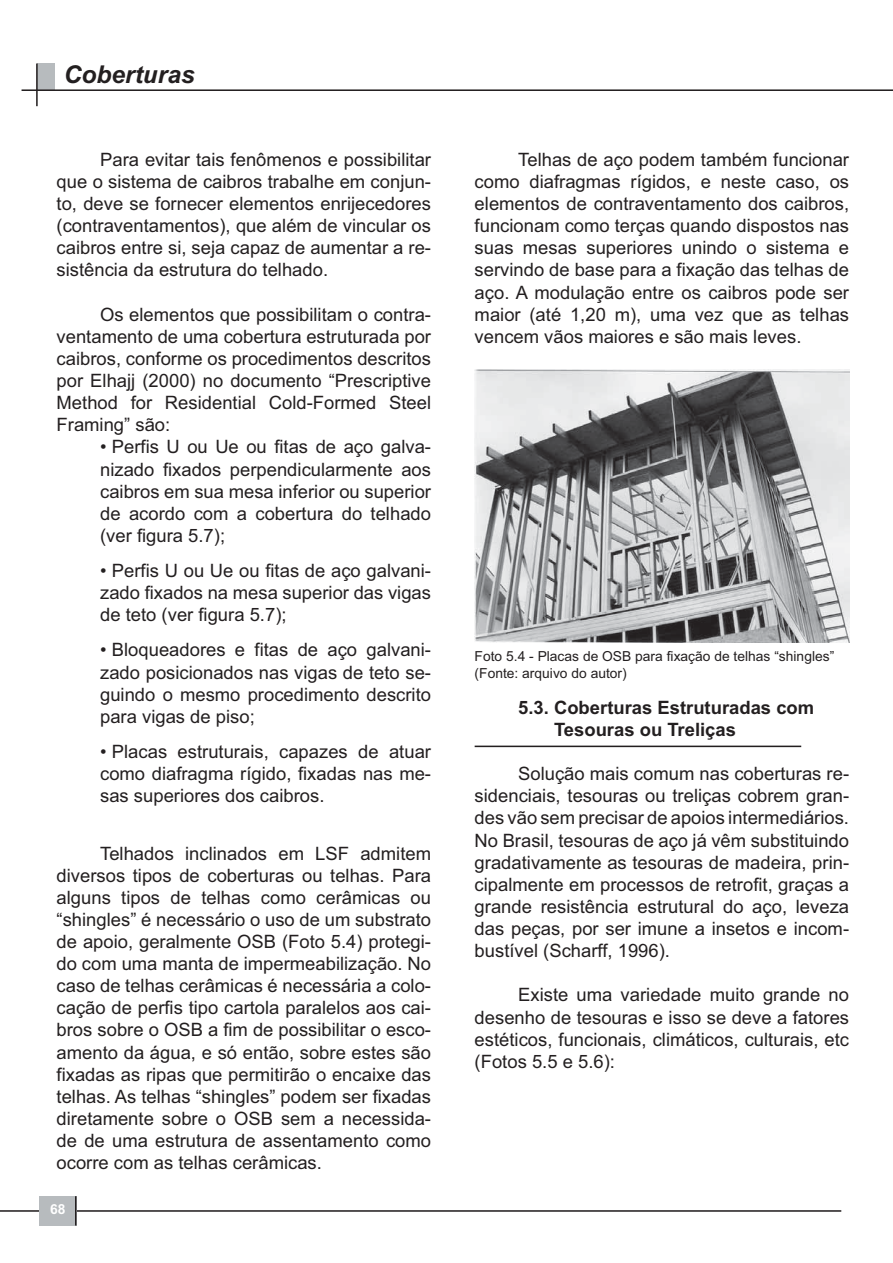
<style>
.page{position:relative;width:893px;height:1263px;background:#fff}
.page>*{position:absolute;margin:0;border:0;box-sizing:border-box;transform-origin:0 0}
.t1{font:italic 700 24.6px "Arial";color:#231f20}
.t2{font:18.45px/22px "Arial";color:#231f20;text-align:justify}
.t3{font:700 18.45px/22px "Arial";color:#231f20}
.t4{font:13.8px/16.6px "Arial";color:#231f20}
.t5{font:700 13.8px "Arial";color:#fff}
</style>
<div class="page">
<hr style="left:0;top:1210px;width:841px;height:2px;background:#231f20">
<div style="left:40px;top:1196px;width:37px;height:30px;background:#b7bbbe"></div>
<hr style="left:75px;top:1196px;width:2px;height:30px;background:#231f20">
<div style="left:37px;top:64px;width:18px;height:26px;background:#b7bbbe"></div>
<hr style="left:36px;top:63px;width:2px;height:43px;background:#231f20">
<hr style="left:22px;top:89px;width:871px;height:2px;background:#231f20">
<img style="left:475px;top:370px;width:374px;height:273px">
<hr style="left:475px;top:746px;width:326px;height:1px;background:#231f20">
<h1 class="t1" style="left:64px;top:66px;width:133px">Coberturas</h1>
<p class="t2" style="left:57px;top:150px;width:376px;text-indent:44px">Para evitar tais fenômenos e possibilitar que o sistema de caibros trabalhe em conjun&shy;to, deve se fornecer elementos enrijecedores (contraventamentos), que além de vincular os caibros entre si, seja capaz de aumentar a re&shy;sistência da estrutura do telhado.</p>
<p class="t2" style="left:57px;top:305px;width:376px;text-indent:44px">Os elementos que possibilitam o contra&shy;ventamento de uma cobertura estruturada por caibros, conforme os procedimentos descritos por Elhajj (2000) no documento “Prescriptive Method for Residential Cold-Formed Steel Framing” são:</p>
<p class="t2" style="left:100px;top:438px;width:332px">• Perfis U ou Ue ou fitas de aço galva&shy;nizado fixados perpendicularmente aos caibros em sua mesa inferior ou superior de acordo com a cobertura do telhado (ver figura 5.7);</p>
<p class="t2" style="left:100px;top:561px;width:332px">• Perfis U ou Ue ou fitas de aço galvani&shy;zado fixados na mesa superior das vigas de teto (ver figura 5.7);</p>
<p class="t2" style="left:100px;top:641px;width:332px">• Bloqueadores e fitas de aço galvani&shy;zado posicionados nas vigas de teto se&shy;guindo o mesmo procedimento descrito para vigas de piso;</p>
<p class="t2" style="left:100px;top:742px;width:332px">• Placas estruturais, capazes de atuar como diafragma rígido, fixadas nas me&shy;sas superiores dos caibros.</p>
<p class="t2" style="left:57px;top:844px;width:376px;text-indent:44px">Telhados inclinados em LSF admitem diversos tipos de coberturas ou telhas. Para alguns tipos de telhas como cerâmicas ou “shingles” é necessário o uso de um substrato de apoio, geralmente OSB (Foto 5.4) protegi&shy;do com uma manta de impermeabilização. No caso de telhas cerâmicas é necessária a colo&shy;cação de perfis tipo cartola paralelos aos cai&shy;bros sobre o OSB a fim de possibilitar o esco&shy;amento da água, e só então, sobre estes são fixadas as ripas que permitirão o encaixe das telhas. As telhas “shingles” podem ser fixadas diretamente sobre o OSB sem a necessida&shy;de de uma estrutura de assentamento como ocorre com as telhas cerâmicas.</p>
<p class="t5" style="left:50px;top:1204px;width:17px">68</p>
<p class="t2" style="left:475px;top:150px;width:376px;text-indent:44px">Telhas de aço podem também funcionar como diafragmas rígidos, e neste caso, os elementos de contraventamento dos caibros, funcionam como terças quando dispostos nas suas mesas superiores unindo o sistema e servindo de base para a fixação das telhas de aço. A modulação entre os caibros pode ser maior (até 1,20 m), uma vez que as telhas vencem vãos maiores e são mais leves.</p>
<p class="t4" style="left:475px;top:649px;width:361px">Foto 5.4 - Placas de OSB para fixação de telhas “shingles” (Fonte: arquivo do autor)</p>
<p class="t3" style="left:554px;top:698px;width:262px;text-indent:-36px">5.3. Coberturas Estruturadas com<br>Tesouras ou Treliças</p>
<p class="t2" style="left:475px;top:765px;width:376px;text-indent:44px">Solução mais comum nas coberturas re&shy;sidenciais, tesouras ou treliças cobrem gran&shy;des vão sem precisar de apoios intermediários.<br>No Brasil, tesouras de aço já vêm substituindo gradativamente as tesouras de madeira, prin&shy;cipalmente em processos de retrofit, graças a grande resistência estrutural do aço, leveza das peças, por ser imune a insetos e incom&shy;bustível (Scharff, 1996).</p>
<p class="t2" style="left:475px;top:986px;width:376px;text-indent:44px">Existe uma variedade muito grande no desenho de tesouras e isso se deve a fatores estéticos, funcionais, climáticos, culturais, etc (Fotos 5.5 e 5.6):</p>
</div>
